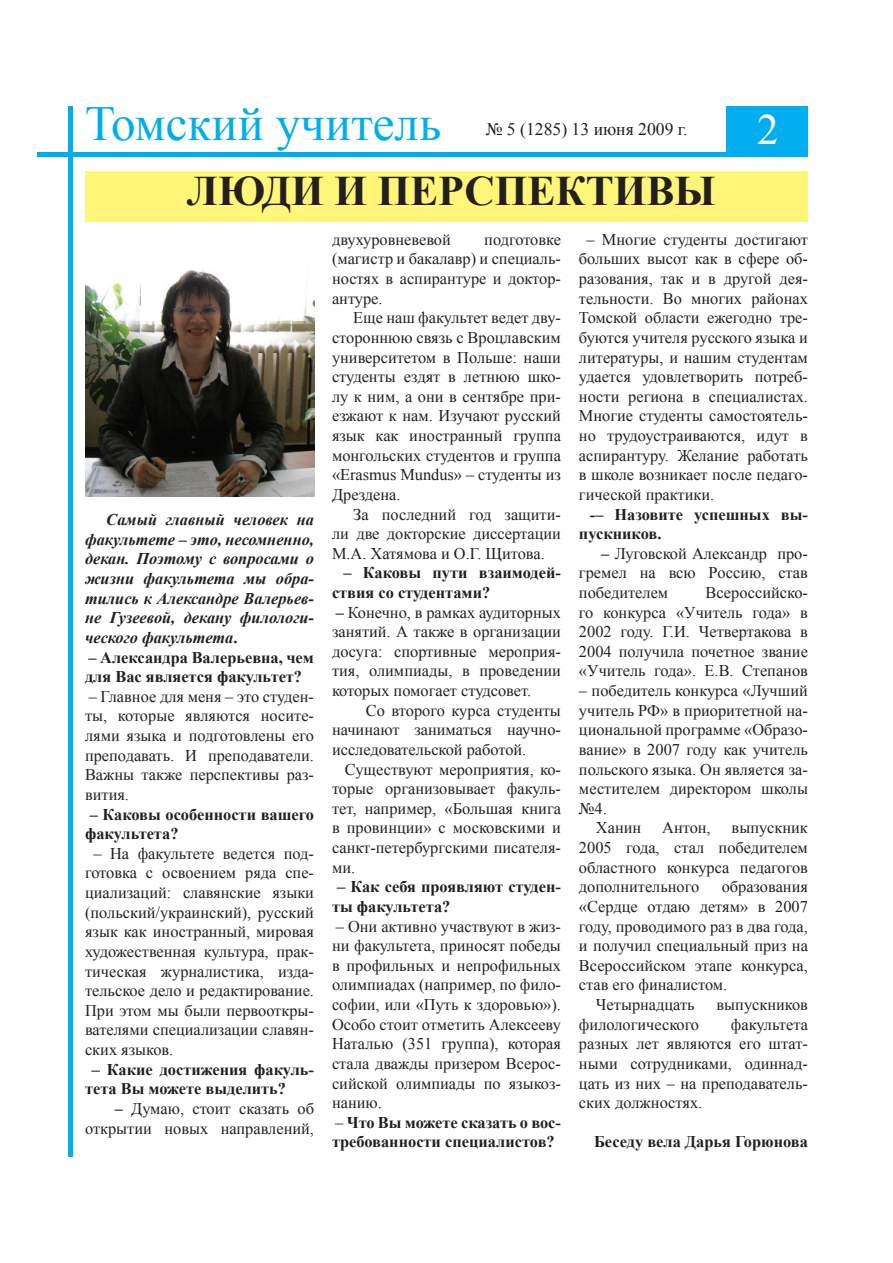
<style>
.page{position:relative;width:893px;height:1263px;background:#fff}
.page>*{position:absolute;margin:0;border:0;box-sizing:border-box;transform-origin:0 0}
.t1{font:49.05px "Times New Roman";color:#00aeef}
.t2{font:43.2px "Times New Roman";color:#fff}
.t3{font:700 42px "Times New Roman";color:#231f20}
.t4{font:700 25.5px "Times New Roman";color:#231f20}
.t5{font:17.7px "Times New Roman";color:#231f20}
.t6{font:16.35px/19.6px "Times New Roman";color:#231f20;text-align:justify}
.t7{font:700 16.35px/19.6px "Times New Roman";color:#231f20}
.t8{font:italic 700 16.35px/19.6px "Times New Roman";color:#231f20;text-align:justify}
.s1{font-style:normal}
.s2{font-weight:700}
.s3{font-weight:400}
</style>
<div class="page">
<hr style="left:38px;top:152px;width:770px;height:4px;background:#00aeef">
<div style="left:726px;top:106px;width:82px;height:50px;background:#00aeef"></div>
<hr style="left:68px;top:106px;width:4px;height:1051px;background:#00aeef">
<div style="left:85px;top:171px;width:723px;height:50px;background:#fff578"></div>
<img style="left:85px;top:270px;width:229px;height:226px">
<h1 class="t1" style="left:85px;top:91px;width:358px">Томский учитель</h1>
<p class="t5" style="left:486px;top:117px;width:203px">№ 5 (1285) 13 июня 2009 г.</p>
<h2 class="t2" style="left:757px;top:101px;width:23px">2</h2>
<h3 class="t4" style="left:337px;top:163px;width:467px">Главное – это студенты и преподаватели</h3>
<h3 class="t3" style="left:187px;top:162px;width:530px">ЛЮДИ И ПЕРСПЕКТИВЫ</h3>
<p class="t8" style="left:85px;top:509px;width:230px;text-indent:21px">Самый главный человек на факультете – это, несомненно, декан. Поэтому с вопросами о жизни факультета мы обра&shy;тились к Александре Валерьев&shy;не Гузеевой, декану филологи&shy;ческого факультета<span class="s1">.</span></p>
<p class="t7" style="left:85px;top:647px;width:230px">– Александра Валерьевна, чем для Вас является факультет?</p>
<p class="t6" style="left:85px;top:686px;width:230px">– Главное для меня – это студен&shy;ты, которые являются носите&shy;лями языка и подготовлены его преподавать. И преподаватели.<br>Важны также перспективы раз&shy;вития.</p>
<p class="t7" style="left:85px;top:804px;width:230px">– Каковы особенности вашего факультета?</p>
<p class="t6" style="left:85px;top:843px;width:230px;text-indent:8px">– На факультете ведется под&shy;готовка с освоением ряда спе&shy;циализаций: славянские языки (польский/украинский), русский язык как иностранный, мировая художественная культура, прак&shy;тическая журналистика, изда&shy;тельское дело и редактирование.<br>При этом мы были первооткры&shy;вателями специализации славян&shy;ских языков.</p>
<p class="t7" style="left:85px;top:1059px;width:230px;text-indent:7px">– Какие достижения факуль&shy;тета Вы можете выделить?</p>
<p class="t6" style="left:85px;top:1098px;width:230px;text-align:right"><span class="s2">–</span> Думаю, стоит сказать об открытии новых направлений,</p>
<p class="t6" style="left:332px;top:229px;width:120px">двухуровневевой</p>
<p class="t6" style="left:332px;top:229px;width:230px;text-indent:152px">подготовке (магистр и бакалавр) и специаль&shy;ностях в аспирантуре и доктор&shy;антуре.</p>
<p class="t6" style="left:332px;top:308px;width:230px;text-indent:21px">Еще наш факультет ведет дву&shy;стороннюю связь с Вроцлавским университетом в Польше: наши студенты ездят в летнюю шко&shy;лу к ним, а они в сентябре при&shy;езжают к нам. Изучают русский язык как иностранный группа монгольских студентов и группа «Erasmus Mundus» – студенты из Дрездена.</p>
<p class="t6" style="left:332px;top:504px;width:230px;text-indent:21px">За последний год защити&shy;ли две докторские диссертации М.А. Хатямова и О.Г. Щитова.</p>
<p class="t7" style="left:332px;top:563px;width:230px;text-indent:11px">– Каковы пути взаимодей&shy;ствия со студентами?</p>
<p class="t6" style="left:332px;top:602px;width:230px"><span class="s2">–</span> Конечно, в рамках аудиторных занятий. А также в организации досуга: спортивные мероприя&shy;тия, олимпиады, в проведении которых помогает студсовет.</p>
<p class="t6" style="left:332px;top:700px;width:230px;text-indent:34px">Со второго курса студенты начинают заниматься научно&shy;исследовательской работой.</p>
<p class="t6" style="left:332px;top:759px;width:230px;text-indent:13px">Существуют мероприятия, ко&shy;торые организовывает факуль&shy;тет, например, «Большая книга в провинции» с московскими и санкт-петербургскими писателя&shy;ми.</p>
<p class="t7" style="left:332px;top:877px;width:230px;text-indent:5px">– Как себя проявляют студен&shy;ты факультета?</p>
<p class="t6" style="left:332px;top:916px;width:230px">– Они активно участвуют в жиз&shy;ни факультета, приносят победы в профильных и непрофильных олимпиадах (например, по фило&shy;софии, или «Путь к здоровью»).<br>Особо стоит отметить Алексееву Наталью (351 группа), которая стала дважды призером Всерос&shy;сийской олимпиады по языкоз&shy;нанию.</p>
<p class="t7" style="left:332px;top:1112px;width:230px"><span class="s3">–</span> Что Вы можете сказать о вос&shy;требованности специалистов?</p>
<p class="t6" style="left:579px;top:229px;width:230px;text-indent:7px">– Многие студенты достигают больших высот как в сфере об&shy;разования, так и в другой дея&shy;тельности. Во многих районах Томской области ежегодно тре&shy;буются учителя русского языка и литературы, и нашим студентам удается удовлетворить потреб&shy;ности региона в специалистах.<br>Многие студенты самостоятель&shy;но трудоустраиваются, идут в аспирантуру. Желание работать в школе возникает после педаго&shy;гической практики.</p>
<p class="t7" style="left:579px;top:504px;width:230px;text-indent:11px">-– Назовите успешных вы&shy;пускников.</p>
<p class="t6" style="left:579px;top:543px;width:230px;text-indent:22px"><span class="s2">–</span> Луговской Александр про&shy;гремел на всю Россию, став победителем</p>
<p class="t6" style="left:579px;top:582px;width:230px;text-indent:127px">Всероссийско&shy;го конкурса «Учитель года» в 2002 году. Г.И. Четвертакова в 2004 получила почетное звание «Учитель года». Е.В. Степанов</p>
<p class="t6" style="left:579px;top:680px;width:230px">– победитель конкурса «Лучший</p>
<p class="t6" style="left:579px;top:700px;width:230px">учитель РФ» в приоритетной на-</p>
<p class="t6" style="left:579px;top:720px;width:230px">циональной программе «Образо-</p>
<p class="t6" style="left:579px;top:739px;width:230px">вание» в 2007 году как учитель</p>
<p class="t6" style="left:579px;top:759px;width:230px">польского языка. Он является за-</p>
<p class="t6" style="left:579px;top:779px;width:230px">местителем директором школы</p>
<p class="t6" style="left:579px;top:798px;width:29px">№4.</p>
<p class="t6" style="left:596px;top:818px;width:47px">Ханин</p>
<p class="t6" style="left:662px;top:818px;width:50px">Антон,</p>
<p class="t6" style="left:579px;top:818px;width:230px;text-indent:153px">выпускник 2005 года, стал победителем областного конкурса педагогов дополнительного</p>
<p class="t6" style="left:722px;top:877px;width:88px">образования</p>
<p class="t6" style="left:579px;top:896px;width:230px">«Сердце отдаю детям» в 2007</p>
<p class="t6" style="left:579px;top:916px;width:230px">году, проводимого раз в два года,</p>
<p class="t6" style="left:579px;top:936px;width:230px">и получил специальный приз на</p>
<p class="t6" style="left:579px;top:955px;width:230px">Всероссийском этапе конкурса,</p>
<p class="t6" style="left:579px;top:975px;width:150px">став его финалистом.</p>
<p class="t6" style="left:596px;top:994px;width:100px">Четырнадцать</p>
<p class="t6" style="left:717px;top:994px;width:93px">выпускников</p>
<p class="t6" style="left:579px;top:1014px;width:122px">филологического</p>
<p class="t6" style="left:579px;top:1014px;width:230px;text-indent:152px">факультета разных лет являются его штат&shy;ными сотрудниками, одиннад&shy;цать из них – на преподаватель&shy;ских должностях.</p>
<p class="t7" style="left:594px;top:1132px;width:215px">Беседу вела Дарья Горюнова</p>
</div>
